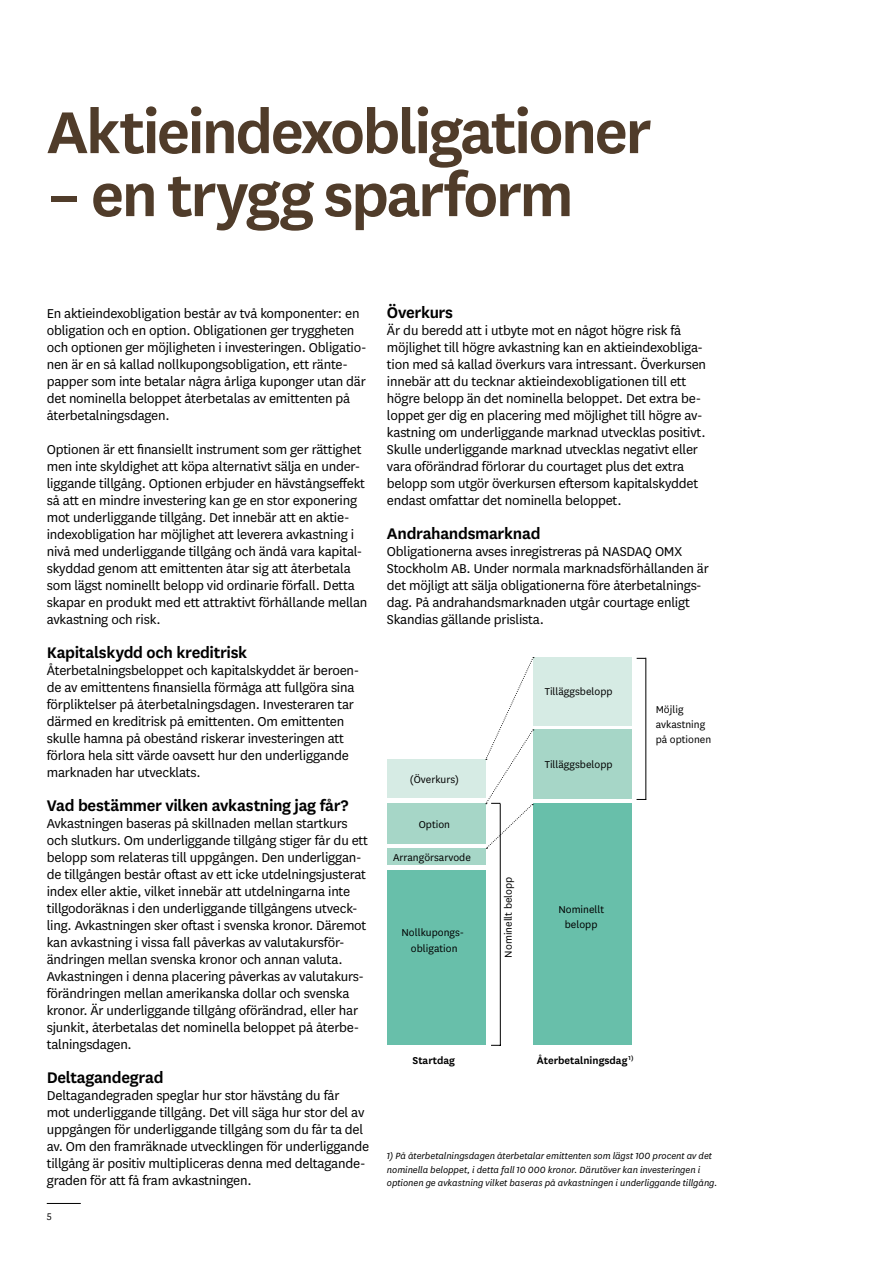
<style>
.page{position:relative;width:893px;height:1263px;background:#fff}
.page>*{position:absolute;margin:0;border:0;box-sizing:border-box;transform-origin:0 0}
.t1{font:600 69px "Skandia Sans";letter-spacing:-.04em;color:#503c2a}
.t2{font:600 18px "Skandia Sans";letter-spacing:-.02em;color:#000}
.t3{font:15px/17px "Skandia Sans";letter-spacing:-.015em;color:#000}
.t4{font:11.7px/15.5px "Skandia Sans";color:#000;text-align:center}
.t5{font:600 11.7px "Skandia Sans";color:#000}
.t6{font:11.25px "Skandia Sans";color:#000}
.t7{font:italic 10.5px/13.5px "Skandia Sans";letter-spacing:-.005em;color:#000}
</style>
<div class="page">
<div style="left:387px;top:870px;width:99px;height:175px;background:#68bfaa"></div>
<hr style="left:500px;top:804px;width:1px;height:242px;background:#000">
<hr style="left:645px;top:658px;width:1px;height:141px;background:#000">
<div style="left:533px;top:804px;width:99px;height:241px;background:#68bfaa"></div>
<div style="left:387px;top:804px;width:99px;height:40px;background:#a6d6c7"></div>
<div style="left:387px;top:849px;width:99px;height:16px;background:#a6d6c7"></div>
<div style="left:533px;top:729px;width:99px;height:70px;background:#a6d6c7"></div>
<div style="left:533px;top:657px;width:99px;height:68px;background:#d6ebe4"></div>
<div style="left:387px;top:759px;width:99px;height:39px;background:#d6ebe4"></div>
<svg style="left:485px;top:657px;width:49px;height:192px"></svg>
<hr style="left:47px;top:1203px;width:34px;height:1px;background:#000">
<h1 class="t1" style="left:47px;top:85px;width:606px">Aktieindexobligationer</h1>
<h1 class="t1" style="left:47px;top:148px;width:528px">– en trygg sparform</h1>
<p class="t3" style="left:47px;top:304px;width:321px">En aktieindexobligation består av två komponenter: en obligation och en option. Obligationen ger tryggheten och optionen ger möjligheten i investeringen. Obligatio&shy;nen är en så kallad nollkupongsobligation, ett ränte&shy;papper som inte betalar några årliga kuponger utan där det nominella beloppet återbetalas av emittenten på återbetalningsdagen.</p>
<p class="t3" style="left:47px;top:440px;width:322px">Optionen är ett finansiellt instrument som ger rättighet men inte skyldighet att köpa alternativt sälja en under&shy;liggande tillgång. Optionen erbjuder en hävstångseffekt så att en mindre investering kan ge en stor exponering mot underliggande tillgång. Det innebär att en aktie&shy;indexobligation har möjlighet att leverera avkastning i nivå med underliggande tillgång och ändå vara kapital&shy;skyddad genom att emittenten åtar sig att återbetala som lägst nominellt belopp vid ordinarie förfall. Detta skapar en produkt med ett attraktivt förhållande mellan avkastning och risk.</p>
<p class="t2" style="left:47px;top:640px;width:202px">Kapitalskydd och kreditrisk</p>
<p class="t3" style="left:47px;top:661px;width:314px">Återbetalningsbeloppet och kapitalskyddet är beroen&shy;de av emittentens finansiella förmåga att fullgöra sina förpliktelser på återbetalningsdagen. Investeraren tar därmed en kreditrisk på emittenten. Om emittenten skulle hamna på obestånd riskerar investeringen att förlora hela sitt värde oavsett hur den underliggande marknaden har utvecklats.</p>
<p class="t2" style="left:47px;top:793px;width:303px">Vad bestämmer vilken avkastning jag får?</p>
<p class="t3" style="left:47px;top:814px;width:323px">Avkastningen baseras på skillnaden mellan startkurs och slutkurs. Om underliggande tillgång stiger får du ett belopp som relateras till uppgången. Den underliggan&shy;de tillgången består oftast av ett icke utdelningsjusterat index eller aktie, vilket innebär att utdelningarna inte tillgodoräknas i den underliggande tillgångens utveck&shy;ling. Avkastningen sker oftast i svenska kronor. Däremot kan avkastning i vissa fall påverkas av valutakursför&shy;ändringen mellan svenska kronor och annan valuta.<br>Avkastningen i denna placering påverkas av valutakurs&shy;förändringen mellan amerikanska dollar och svenska kronor. Är underliggande tillgång oförändrad, eller har sjunkit, återbetalas det nominella beloppet på återbe&shy;talningsdagen.</p>
<p class="t2" style="left:47px;top:1065px;width:118px">Deltagandegrad</p>
<p class="t3" style="left:47px;top:1087px;width:324px">Deltagandegraden speglar hur stor hävstång du får<br>mot underliggande tillgång. Det vill säga hur stor del av uppgången för underliggande tillgång som du får ta del av. Om den framräknade utvecklingen för underliggande tillgång är positiv multipliceras denna med deltagande&shy;graden för att få fram avkastningen.</p>
<p class="t6" style="left:47px;top:1210px;width:7px">5</p>
<p class="t2" style="left:387px;top:300px;width:68px">Överkurs</p>
<p class="t3" style="left:387px;top:321px;width:321px">Är du beredd att i utbyte mot en något högre risk få möjlighet till högre avkastning kan en aktieindexobliga&shy;tion med så kallad överkurs vara intressant. Överkursen innebär att du tecknar aktieindexobligationen till ett högre belopp än det nominella beloppet. Det extra be&shy;loppet ger dig en placering med möjlighet till högre av&shy;kastning om underliggande marknad utvecklas positivt.<br>Skulle underliggande marknad utvecklas negativt eller vara oförändrad förlorar du courtaget plus det extra belopp som utgör överkursen eftersom kapitalskyddet endast omfattar det nominella beloppet.</p>
<p class="t2" style="left:387px;top:521px;width:155px">Andrahandsmarknad</p>
<p class="t3" style="left:387px;top:542px;width:323px">Obligationerna avses inregistreras på NASDAQ OMX Stockholm AB. Under normala marknadsförhållanden är det möjligt att sälja obligationerna före återbetalnings&shy;dag. På andrahandsmarknaden utgår courtage enligt Skandias gällande prislista.</p>
<p class="t4" style="left:410px;top:771px;width:51px">(Överkurs)</p>
<p class="t4" style="left:419px;top:816px;width:33px">Option</p>
<p class="t4" style="left:393px;top:849px;width:79px">Arrangörsarvode</p>
<p class="t4" style="left:401px;top:924px;width:64px">Nollkupongs&shy;obligation</p>
<p class="t4" style="left:545px;top:684px;width:69px">Tilläggsbelopp</p>
<p class="t4" style="left:545px;top:757px;width:69px">Tilläggsbelopp</p>
<p class="t4" style="left:500px;top:958px;width:83px;rotate:-90deg">Nominellt belopp</p>
<p class="t4" style="left:558px;top:901px;width:47px">Nominellt belopp</p>
<p class="t4" style="left:656px;top:702px;width:57px;line-height:15px;text-align:left">Möjlig avkastning på optionen</p>
<p class="t5" style="left:412px;top:1053px;width:44px">Startdag</p>
<p class="t5" style="left:537px;top:1052px;width:98px">Återbetalningsdag <sup>1)</sup></p>
<p class="t7" style="left:387px;top:1149px;width:332px">1) På återbetalningsdagen återbetalar emittenten som lägst 100 procent av det nominella beloppet, i detta fall 10 000 kronor. Därutöver kan investeringen i optionen ge avkastning vilket baseras på avkastningen i underliggande tillgång.</p>
</div>
